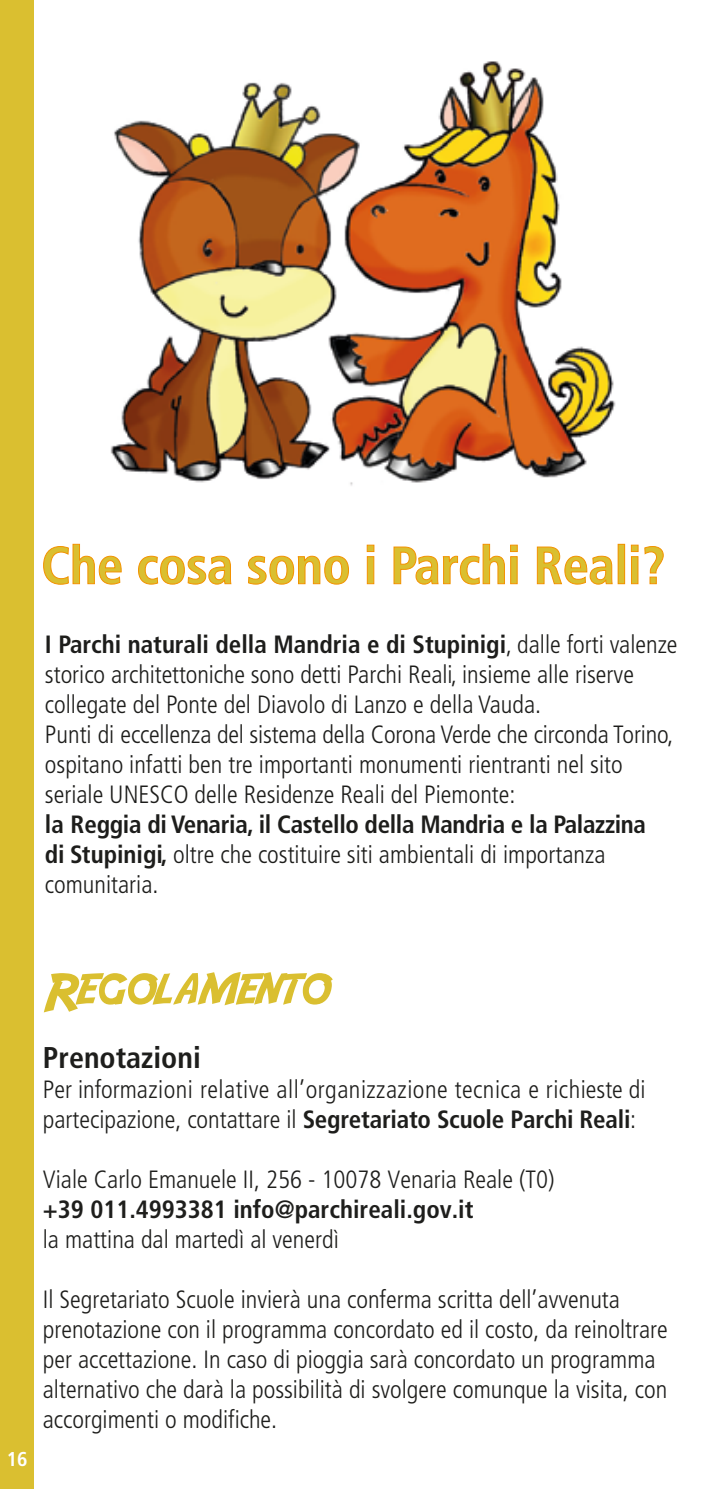
<style>
.page{position:relative;width:709px;height:1489px;background:#fff}
.page>*{position:absolute;margin:0;border:0;box-sizing:border-box;transform-origin:0 0}
.t1{font:700 condensed 52.5px "Frutiger LT Pro";letter-spacing:-.005em;color:#dabf30}
.t2{font:52.5px "Adventure";color:#dabf30}
.t3{font:700 condensed 30px "Frutiger LT Pro";color:#1e1e1c}
.t4{font:300 condensed 25px/30px "Frutiger LT Pro";color:#1e1e1c}
.t5{font:300 condensed 25px/30px "Frutiger LT Pro";color:#1d1d1b}
.t6{font:700 condensed 25px/30px "Frutiger LT Pro";letter-spacing:-.015em;color:#1d1d1b}
.t7{font:300 condensed 25px/30px "Frutiger LT Pro";letter-spacing:.02em;color:#1e1e1c}
.t8{font:700 condensed 25px "Frutiger LT Pro";color:#1e1e1c}
.t9{font:700 condensed 20px "Frutiger LT Pro";color:#fff}
.s1{font-weight:700}
.s2{font-weight:300}
</style>
<div class="page">
<div style="left:0;top:0;width:34px;height:1488px;background:#dabf30"></div>
<img style="left:110px;top:61px;width:506px;height:425px">
<svg style="left:43px;top:543px;width:79px;height:42px"></svg>
<svg style="left:138px;top:555px;width:93px;height:29px"></svg>
<svg style="left:248px;top:555px;width:101px;height:29px"></svg>
<div style="left:367px;top:556px;width:7px;height:28px;border:1px solid #f39200"></div>
<div style="left:367px;top:545px;width:7px;height:7px;border:1px solid #f39200"></div>
<svg style="left:393px;top:543px;width:112px;height:41px"></svg>
<div style="left:510px;top:556px;width:7px;height:28px;border:1px solid #f39200"></div>
<div style="left:510px;top:545px;width:7px;height:7px;border:1px solid #f39200"></div>
<svg style="left:536px;top:546px;width:77px;height:38px"></svg>
<div style="left:618px;top:544px;width:7px;height:40px;border:1px solid #f39200"></div>
<div style="left:631px;top:556px;width:7px;height:28px;border:1px solid #f39200"></div>
<div style="left:631px;top:545px;width:7px;height:7px;border:1px solid #f39200"></div>
<svg style="left:644px;top:546px;width:20px;height:38px"></svg>
<h1 class="t1" style="left:41px;top:534px;width:626px">Che cosa sono i Parchi Reali?</h1>
<p class="t5" style="left:45px;top:629px;width:634px"><span class="s1">I Parchi naturali della Mandria e di Stupinigi</span>, dalle forti valenze storico architettoniche sono detti Parchi Reali, insieme alle riserve collegate del Ponte del Diavolo di Lanzo e della Vauda.<br>Punti di eccellenza del sistema della Corona Verde che circonda Torino, ospitano infatti ben tre importanti monumenti rientranti nel sito seriale UNESCO delle Residenze Reali del Piemonte:</p>
<p class="t6" style="left:45px;top:809px;width:602px">la Reggia di Venaria, il Castello della Mandria e la Palazzina di Stupinigi, <span class="s2">oltre che costituire siti ambientali di importanza comunitaria.</span></p>
<p class="t9" style="left:7px;top:1446px;width:22px">16</p>
<h1 class="t2" style="left:43px;top:957px;width:285px">Regolamento</h1>
<p class="t3" style="left:43px;top:1039px;width:159px">Prenotazioni</p>
<p class="t7" style="left:43px;top:1074px;width:604px">Per informazioni relative all’organizzazione tecnica e richieste di partecipazione, contattare il <span class="s1">Segretariato Scuole Parchi Reali</span>:</p>
<p class="t4" style="left:43px;top:1164px;width:513px">Viale Carlo Emanuele II, 256 - 10078 Venaria Reale (T0)</p>
<p class="t8" style="left:43px;top:1194px;width:432px">+39 011.4993381 info@parchireali.gov.it</p>
<p class="t4" style="left:43px;top:1224px;width:297px">la mattina dal martedì al venerdì</p>
<p class="t4" style="left:43px;top:1284px;width:626px">Il Segretariato Scuole invierà una conferma scritta dell’avvenuta prenotazione con il programma concordato ed il costo, da reinoltrare per accettazione. In caso di pioggia sarà concordato un programma alternativo che darà la possibilità di svolgere comunque la visita, con accorgimenti o modifiche.</p>
</div>
